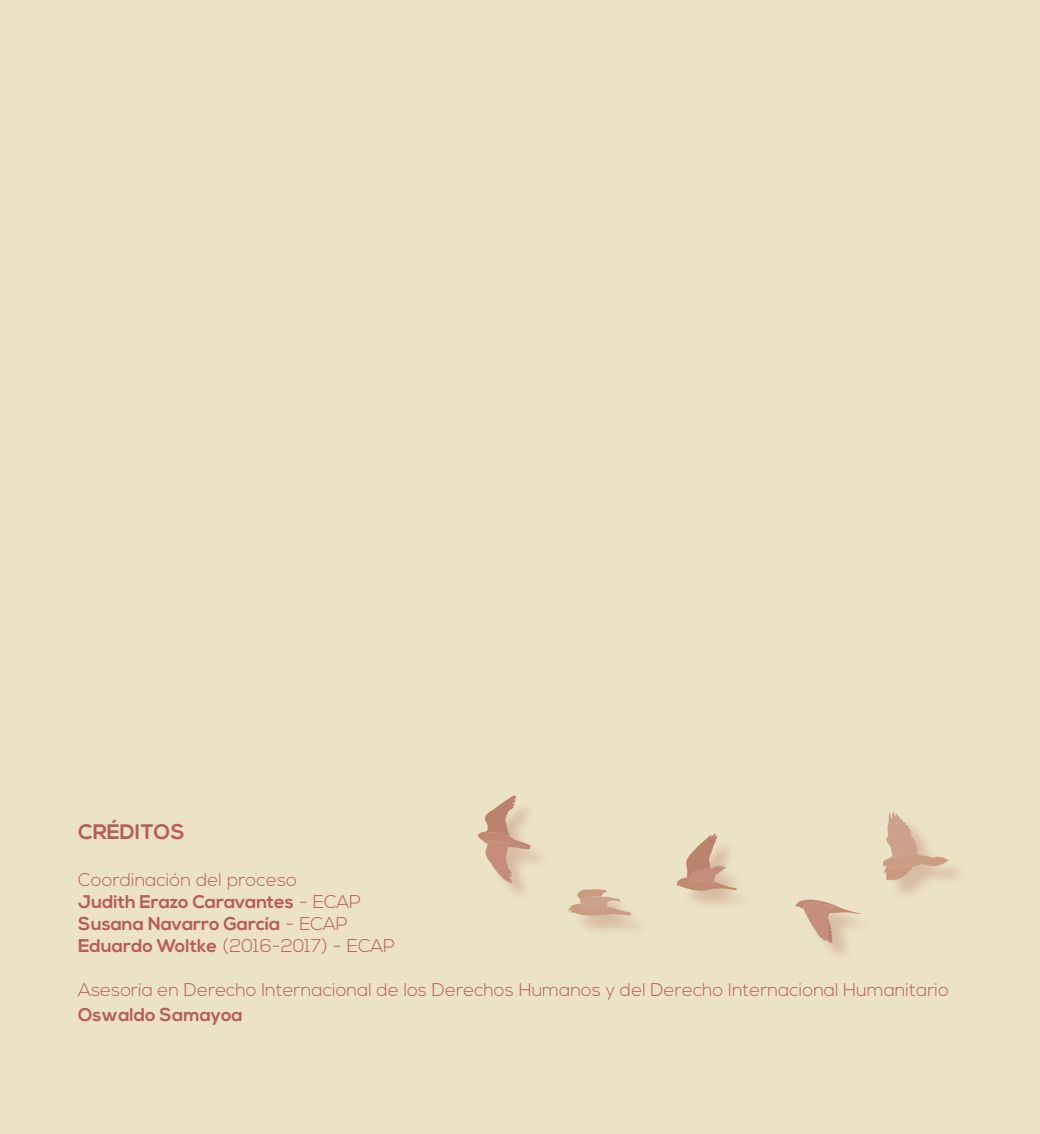
<style>
.page{position:relative;width:1040px;height:1134px;background:#ece3c6}
.page>*{position:absolute;margin:0;border:0;box-sizing:border-box;transform-origin:0 0}
.t1{font:700 21px "Nexa";letter-spacing:.01em;color:#b85c5a}
.t2{font:700 18.38px/22.1px "Nexa";color:#b85c5a}
.t3{font:300 18.38px "Nexa";color:#b85c5a}
.s1{font-weight:300}
</style>
<div class="page">
<svg style="left:795px;top:900px;width:66px;height:43px"></svg>
<svg style="left:677px;top:833px;width:60px;height:58px"></svg>
<svg style="left:883px;top:812px;width:66px;height:69px"></svg>
<svg style="left:477px;top:795px;width:53px;height:88px"></svg>
<svg style="left:568px;top:889px;width:63px;height:27px"></svg>
<p class="t1" style="left:78px;top:819px;width:108px">CRÉDITOS</p>
<p class="t2" style="left:78px;top:869px;width:318px"><span class="s1">Coordinación del proceso<br></span>Judith Erazo Caravantes <span class="s1">- ECAP<br></span>Susana Navarro García <span class="s1">- ECAP<br></span>Eduardo Woltke <span class="s1">(2016-2017) - ECAP</span></p>
<p class="t3" style="left:78px;top:979px;width:872px">Asesoría en Derecho Internacional de los Derechos Humanos y del Derecho Internacional Humanitario</p>
<p class="t2" style="left:78px;top:1005px;width:166px">Oswaldo Samayoa</p>
</div>
